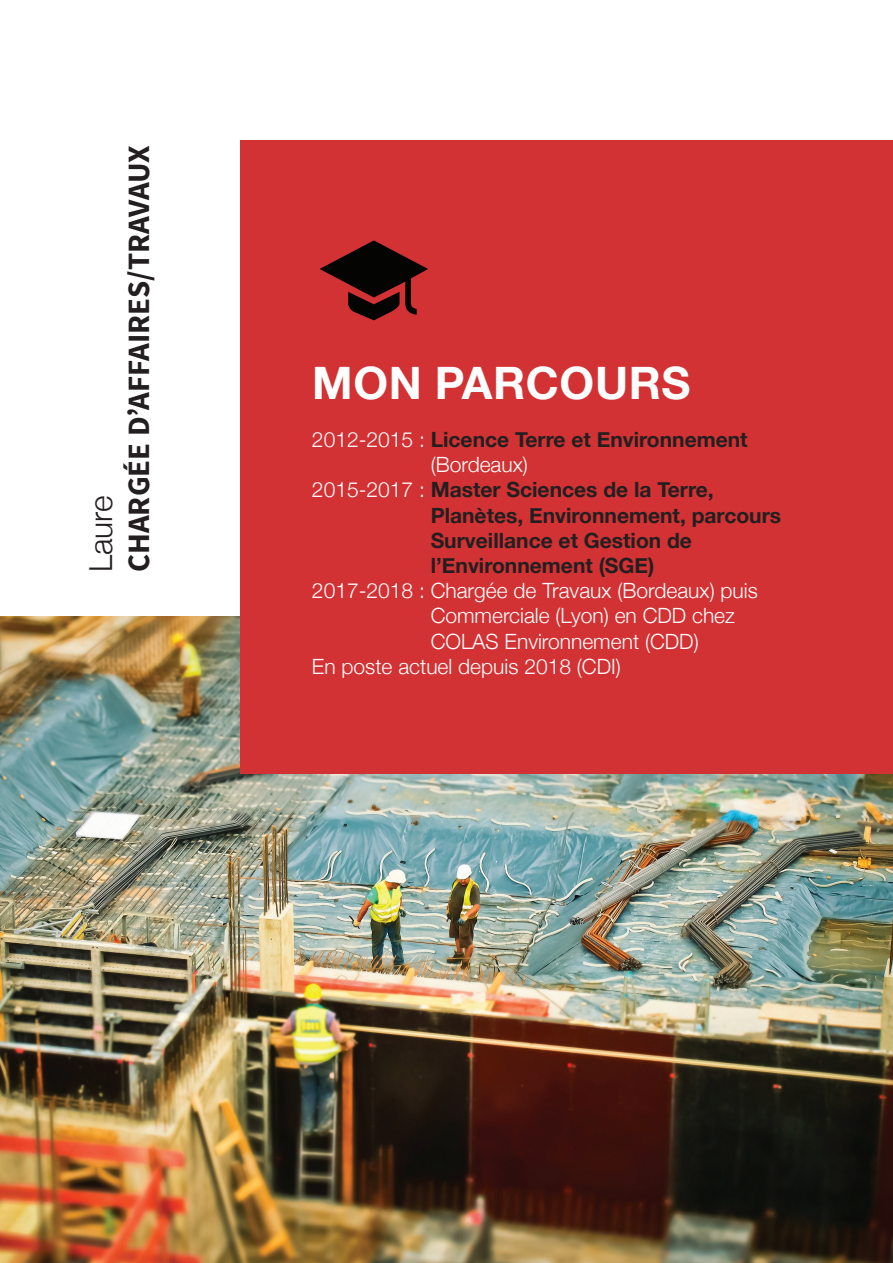
<style>
.page{position:relative;width:893px;height:1263px;background:#fff}
.page>*{position:absolute;margin:0;border:0;box-sizing:border-box;transform-origin:0 0}
.t1{font:700 44.7px "Helvetica Neue";letter-spacing:.015em;color:#fff}
.t2{font:300 31.65px "Helvetica Neue";color:#231f20}
.t3{font:700 30.9px "Source Sans Pro";color:#231f20}
.t4{font:700 21px "Helvetica Neue";color:#231f20}
.t5{font:300 21px "Helvetica Neue";color:#fff}
.s1{font-weight:300;color:#fff}
</style>
<div class="page">
<img style="left:0;top:617px;width:893px;height:646px">
<div style="left:240px;top:140px;width:653px;height:634px;background:#d23233"></div>
<svg style="left:320px;top:240px;width:108px;height:80px"></svg>
<h2 class="t2" style="left:81px;top:572px;width:78px;rotate:-90deg">Laure</h2>
<h3 class="t3" style="left:119px;top:572px;width:429px;rotate:-90deg">Chargée d’Affaires/Travaux</h3>
<h1 class="t1" style="left:312px;top:355px;width:380px">mon parcours</h1>
<p class="t4" style="left:312px;top:427px;width:437px"><span class="s1">2012-2015 :</span> Licence Terre et Environnement</p>
<p class="t5" style="left:431px;top:452px;width:99px">(Bordeaux)</p>
<p class="t4" style="left:312px;top:477px;width:403px"><span class="s1">2015-2017 :</span> Master Sciences de la Terre,</p>
<p class="t4" style="left:431px;top:502px;width:352px">Planètes, Environnement, parcours</p>
<p class="t4" style="left:431px;top:527px;width:263px">Surveillance et Gestion de</p>
<p class="t4" style="left:431px;top:553px;width:190px">l’Environnement (SGE</p>
<p class="t4" style="left:648px;top:553px;width:8px">)</p>
<p class="t5" style="left:312px;top:578px;width:447px">2017-2018 : Chargée de Travaux (Bordeaux) puis</p>
<p class="t5" style="left:431px;top:603px;width:306px">Commerciale (Lyon) en CDD chez</p>
<p class="t5" style="left:431px;top:628px;width:270px">COLAS Environnement (CDD)</p>
<p class="t5" style="left:312px;top:653px;width:310px">En poste actuel depuis 2018 (CDI)</p>
</div>
